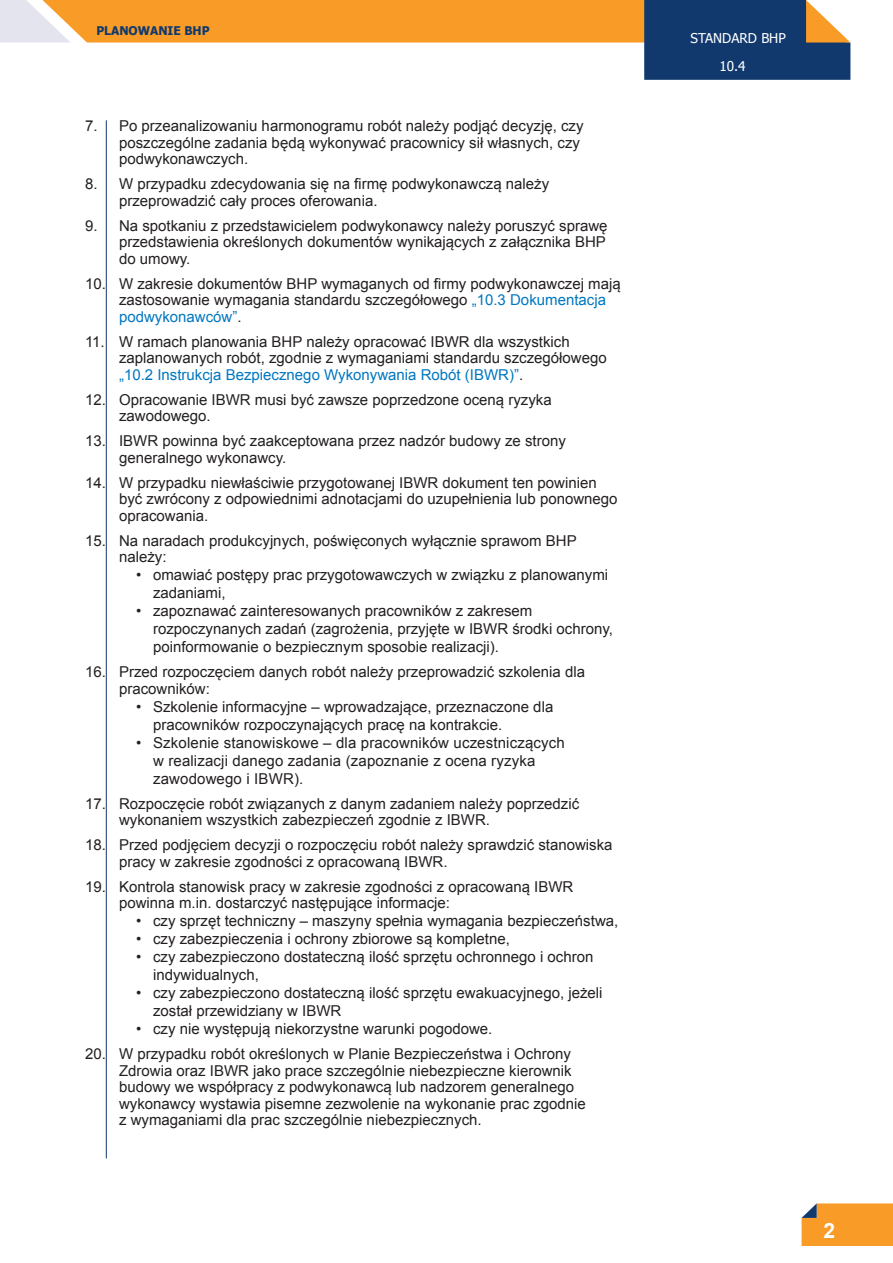
<style>
.page{position:relative;width:893px;height:1263px;background:#fff}
.page>*{position:absolute;margin:0;border:0;box-sizing:border-box;transform-origin:0 0}
.tekst{font:700 21px "Arial";color:#fff}
.Tekst_numerowany{font:15px/16.5px "Arial";color:#231f20}
.Tekst_kropki{font:15px/18px "Arial";color:#231f20}
.t1{font:13.5px "Tahoma";color:#fff}
.t2{font:700 12px "Tahoma";color:#11396e}
.s1{color:#0077c0}
</style>
<div class="page">
<svg style="left:801px;top:1203px;width:92px;height:43px;background:#f19d32"></svg>
<svg style="left:0;top:0;width:850px;height:80px"></svg>
<hr style="left:106px;top:120px;width:1px;height:1038px;background:#11396e">
<p class="t2" style="left:96px;top:23px;width:115px">PLANOWANIE BHP</p>
<p class="Tekst_numerowany" style="left:119px;top:118px;width:466px;text-indent:-34px">7. Po przeanalizowaniu harmonogramu robót należy podjąć decyzję, czy poszczególne zadania będą wykonywać pracownicy sił własnych, czy podwykonawczych.</p>
<p class="Tekst_numerowany" style="left:119px;top:176px;width:432px;text-indent:-34px">8. W przypadku zdecydowania się na firmę podwykonawczą należy przeprowadzić cały proces oferowania.</p>
<p class="Tekst_numerowany" style="left:119px;top:217px;width:490px;text-align:justify;text-indent:-34px">9. Na spotkaniu z przedstawicielem podwykonawcy należy poruszyć sprawę przedstawienia określonych dokumentów wynikających z załącznika BHP do umowy.</p>
<p class="Tekst_numerowany" style="left:119px;top:275px;width:503px;text-indent:-34px">10. W zakresie dokumentów BHP wymaganych od firmy podwykonawczej mają zastosowanie wymagania standardu szczegółowego <span class="s1">„10.3 Dokumentacja podwykonawców”</span>.</p>
<p class="Tekst_numerowany" style="left:119px;top:333px;width:489px;text-indent:-34px">11. W ramach planowania BHP należy opracować IBWR dla wszystkich zaplanowanych robót, zgodnie z wymaganiami standardu szczegółowego <span class="s1">„10.2 Instrukcja Bezpiecznego Wykonywania Robót (IBWR)”</span>.</p>
<p class="Tekst_numerowany" style="left:119px;top:391px;width:434px;text-indent:-34px">12. Opracowanie IBWR musi być zawsze poprzedzone oceną ryzyka zawodowego.</p>
<p class="Tekst_numerowany" style="left:119px;top:433px;width:448px;text-indent:-34px">13. IBWR powinna być zaakceptowana przez nadzór budowy ze strony generalnego wykonawcy.</p>
<p class="Tekst_numerowany" style="left:119px;top:474px;width:500px;text-indent:-34px">14. W przypadku niewłaściwie przygotowanej IBWR dokument ten powinien być zwrócony z odpowiednimi adnotacjami do uzupełnienia lub ponownego opracowania.</p>
<p class="Tekst_numerowany" style="left:119px;top:532px;width:459px;text-indent:-34px">15. Na naradach produkcyjnych, poświęconych wyłącznie sprawom BHP należy:</p>
<p class="Tekst_kropki" style="left:153px;top:566px;width:457px;text-indent:-17px">• omawiać postępy prac przygotowawczych w związku z planowanymi zadaniami,</p>
<p class="Tekst_kropki" style="left:153px;top:602px;width:461px;text-indent:-17px">• zapoznawać zainteresowanych pracowników z zakresem rozpoczynanych zadań (zagrożenia, przyjęte w IBWR środki ochrony, poinformowanie o bezpiecznym sposobie realizacji).</p>
<p class="Tekst_numerowany" style="left:119px;top:664px;width:468px;text-indent:-34px">16. Przed rozpoczęciem danych robót należy przeprowadzić szkolenia dla pracowników:</p>
<p class="Tekst_kropki" style="left:153px;top:698px;width:402px;text-indent:-17px">• Szkolenie informacyjne – wprowadzające, przeznaczone dla pracowników rozpoczynających pracę na kontrakcie.</p>
<p class="Tekst_kropki" style="left:153px;top:734px;width:413px;text-indent:-17px">• Szkolenie stanowiskowe – dla pracowników uczestniczących w realizacji danego zadania (zapoznanie z ocena ryzyka zawodowego i IBWR).</p>
<p class="Tekst_numerowany" style="left:119px;top:795px;width:462px;text-indent:-34px">17. Rozpoczęcie robót związanych z danym zadaniem należy poprzedzić wykonaniem wszystkich zabezpieczeń zgodnie z IBWR.</p>
<p class="Tekst_numerowany" style="left:119px;top:837px;width:495px;text-indent:-34px">18. Przed podjęciem decyzji o rozpoczęciu robót należy sprawdzić stanowiska pracy w zakresie zgodności z opracowaną IBWR.</p>
<p class="Tekst_numerowany" style="left:119px;top:878px;width:456px;text-indent:-34px">19. Kontrola stanowisk pracy w zakresie zgodności z opracowaną IBWR powinna m.in. dostarczyć następujące informacje:</p>
<p class="Tekst_kropki" style="left:136px;top:912px;width:484px">• czy sprzęt techniczny – maszyny spełnia wymagania bezpieczeństwa,</p>
<p class="Tekst_kropki" style="left:136px;top:930px;width:375px">• czy zabezpieczenia i ochrony zbiorowe są kompletne,</p>
<p class="Tekst_kropki" style="left:153px;top:948px;width:442px;text-indent:-17px">• czy zabezpieczono dostateczną ilość sprzętu ochronnego i ochron indywidualnych,</p>
<p class="Tekst_kropki" style="left:153px;top:984px;width:451px;text-indent:-17px">• czy zabezpieczono dostateczną ilość sprzętu ewakuacyjnego, jeżeli został przewidziany w IBWR</p>
<p class="Tekst_kropki" style="left:136px;top:1020px;width:358px">• czy nie występują niekorzystne warunki pogodowe.</p>
<p class="Tekst_numerowany" style="left:119px;top:1046px;width:468px;text-indent:-34px">20. W przypadku robót określonych w Planie Bezpieczeństwa i Ochrony Zdrowia oraz IBWR jako prace szczególnie niebezpieczne kierownik budowy we współpracy z podwykonawcą lub nadzorem generalnego wykonawcy wystawia pisemne zezwolenie na wykonanie prac zgodnie z wymaganiami dla prac szczególnie niebezpiecznych.</p>
<p class="t1" style="left:691px;top:29px;width:97px">STANDARD BHP</p>
<p class="t1" style="left:719px;top:57px;width:28px">10.4</p>
<p class="tekst" style="left:823px;top:1217px;width:13px">2</p>
</div>
